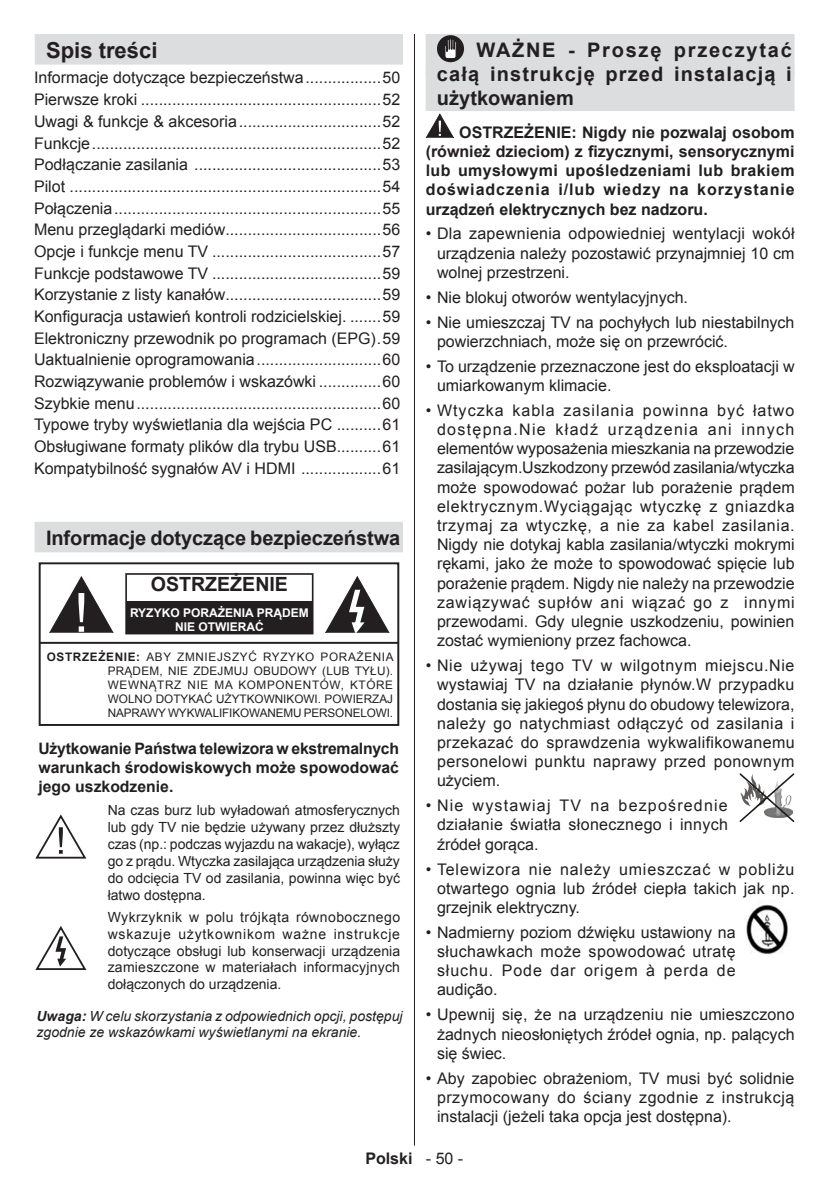
<style>
.page{position:relative;width:840px;height:1191px;background:#fff}
.page>*{position:absolute;margin:0;border:0;box-sizing:border-box;transform-origin:0 0}
.TOC_title{font:700 22px "Arial";color:#231f20}
.Heading_3_Satir_gri{font:700 20px/24px "Arial";letter-spacing:.055em;color:#231f20;text-align:justify}
.Heading{font:700 20px "Arial";letter-spacing:-.005em;color:#231f20}
.t1{font:700 19.6px "Arial";color:#231f20}
.TOC_Heading{font:16px/19.2px "Arial";color:#231f20;text-align:justify}
.Body_text{font:700 16px/19.2px "Arial";color:#231f20;text-align:justify}
.Body_text_ortala{font:700 16px "Arial";color:#231f20}
.t2{font:700 15.8px/19px "Arial";color:#231f20;text-align:justify}
.t3{font:14px/16.8px "Arial";color:#231f20;text-align:justify}
.t4{font:italic 14px/16.8px "Arial";color:#231f20}
.t5{font:700 12px/14.2px "Arial";color:#fff;text-align:center}
.t6{font:11.8px/14px "Arial";letter-spacing:-.01em;color:#231f20;text-align:justify}
.s1{font-weight:700}
.s2{font-weight:400}
</style>
<div class="page">
<hr style="left:414px;top:34px;width:1px;height:1111px;background:#231f20">
<div style="left:35px;top:522px;width:368px;height:30px;background:#dcdddf"></div>
<div style="left:126px;top:601px;width:186px;height:32px;background:#231f20"></div>
<div style="left:125px;top:573px;width:188px;height:61px;border:2px solid #231f20"></div>
<svg style="left:325px;top:576px;width:65px;height:57px"></svg>
<svg style="left:49px;top:576px;width:65px;height:57px"></svg>
<div style="left:39px;top:562px;width:360px;height:164px;border:2px solid #231f20"></div>
<hr style="left:40px;top:642px;width:358px;height:2px;background:#231f20">
<svg style="left:35px;top:814px;width:52px;height:45px"></svg>
<svg style="left:35px;top:926px;width:52px;height:44px"></svg>
<div style="left:35px;top:34px;width:368px;height:30px;background:#dcdddf"></div>
<hr style="left:35px;top:64px;width:368px;height:1px;background:#dcdddf">
<div style="left:425px;top:34px;width:369px;height:40px;background:#dcdddf"></div>
<div style="left:425px;top:71px;width:369px;height:40px;background:#dcdddf"></div>
<div style="left:436px;top:35px;width:28px;height:27px;background:#231f20;border-radius:50%"></div>
<svg style="left:445px;top:39px;width:11px;height:20px"></svg>
<svg style="left:425px;top:114px;width:29px;height:24px"></svg>
<svg style="left:739px;top:773px;width:55px;height:49px"></svg>
<img style="left:746px;top:904px;width:42px;height:51px">
<p class="TOC_title" style="left:46px;top:36px;width:113px">Spis treści</p>
<p class="Heading_3_Satir_gri" style="left:436px;top:39px;width:356px;text-indent:39px">WAŻNE - Proszę przeczytać całą instrukcję przed instalacją i użytkowaniem</p>
<p class="Body_text" style="left:425px;top:123px;width:370px;text-indent:34px">OSTRZEŻENIE: Nigdy nie pozwalaj osobom (również dzieciom) z fizycznymi, sensorycznymi lub umysłowymi upośledzeniami lub brakiem doświadczenia i/lub wiedzy na korzystanie urządzeń elektrycznych bez nadzoru.</p>
<p class="TOC_Heading" style="left:437px;top:224px;width:359px;text-indent:-11px">• Dla zapewnienia odpowiedniej wentylacji wokół urządzenia należy pozostawić przynajmniej 10 cm wolnej przestrzeni.</p>
<p class="TOC_Heading" style="left:425px;top:288px;width:264px">• Nie blokuj otworów wentylacyjnych.</p>
<p class="TOC_Heading" style="left:437px;top:312px;width:359px;text-indent:-11px">• Nie umieszczaj TV na pochyłych lub niestabilnych powierzchniach, może się on przewrócić.</p>
<p class="TOC_Heading" style="left:437px;top:356px;width:359px;text-indent:-11px">• To urządzenie przeznaczone jest do eksploatacji w umiarkowanym klimacie.</p>
<p class="TOC_Heading" style="left:437px;top:401px;width:359px;text-indent:-11px">• Wtyczka kabla zasilania powinna być łatwo dostępna.Nie kładź urządzenia ani innych elementów wyposażenia mieszkania na przewodzie zasilającym.Uszkodzony przewód zasilania/wtyczka może spowodować pożar lub porażenie prądem elektrycznym.Wyciągając wtyczkę z gniazdka trzymaj za wtyczkę, a nie za kabel zasilania.<br>Nigdy nie dotykaj kabla zasilania/wtyczki mokrymi rękami, jako że może to spowodować spięcie lub porażenie prądem. Nigdy nie należy na przewodzie zawiązywać supłów ani wiązać go z innymi przewodami. Gdy ulegnie uszkodzeniu, powinien zostać wymieniony przez fachowca.</p>
<p class="TOC_Heading" style="left:437px;top:656px;width:359px;text-indent:-11px">• Nie używaj tego TV w wilgotnym miejscu.Nie wystawiaj TV na działanie płynów.W przypadku dostania się jakiegoś płynu do obudowy telewizora, należy go natychmiast odłączyć od zasilania i przekazać do sprawdzenia wykwalifikowanemu personelowi punktu naprawy przed ponownym użyciem.</p>
<p class="TOC_Heading" style="left:437px;top:796px;width:292px;text-indent:-11px">• Nie wystawiaj TV na bezpośrednie działanie światła słonecznego i innych źródeł gorąca.</p>
<p class="TOC_Heading" style="left:437px;top:859px;width:359px;text-indent:-11px">• Telewizora nie należy umieszczać w pobliżu otwartego ognia lub źródeł ciepła takich jak np. grzejnik elektryczny.</p>
<p class="TOC_Heading" style="left:437px;top:922px;width:300px;text-indent:-11px">• Nadmierny poziom dźwięku ustawiony na słuchawkach może spowodować utratę słuchu. Pode dar origem à perda de audição.</p>
<p class="TOC_Heading" style="left:437px;top:1005px;width:359px;text-indent:-11px">• Upewnij się, że na urządzeniu nie umieszczono żadnych nieosłoniętych źródeł ognia, np. palących się świec.</p>
<p class="TOC_Heading" style="left:437px;top:1068px;width:358px;text-indent:-11px">• Aby zapobiec obrażeniom, TV musi być solidnie przymocowany do ściany zgodnie z instrukcją instalacji (jeżeli taka opcja jest dostępna).</p>
<p class="TOC_Heading" style="left:34px;top:68px;width:367px">Informacje dotyczące bezpieczeństwa.................50</p>
<p class="TOC_Heading" style="left:34px;top:90px;width:367px">Pierwsze kroki ......................................................52</p>
<p class="TOC_Heading" style="left:34px;top:112px;width:367px">Uwagi &amp; funkcje &amp; akcesoria................................52</p>
<p class="TOC_Heading" style="left:34px;top:133px;width:367px">Funkcje.................................................................52</p>
<p class="TOC_Heading" style="left:34px;top:155px;width:367px">Podłączanie zasilania ..........................................53</p>
<p class="TOC_Heading" style="left:34px;top:177px;width:367px">Pilot ......................................................................54</p>
<p class="TOC_Heading" style="left:34px;top:198px;width:367px">Połączenia............................................................55</p>
<p class="TOC_Heading" style="left:34px;top:220px;width:367px">Menu przeglądarki mediów...................................56</p>
<p class="TOC_Heading" style="left:34px;top:242px;width:367px">Opcje i funkcje menu TV ......................................57</p>
<p class="TOC_Heading" style="left:34px;top:263px;width:367px">Funkcje podstawowe TV ......................................59</p>
<p class="TOC_Heading" style="left:34px;top:285px;width:367px">Korzystanie z listy kanałów...................................59</p>
<p class="TOC_Heading" style="left:34px;top:307px;width:367px">Konfiguracja ustawień kontroli rodzicielskiej. .......59</p>
<p class="TOC_Heading" style="left:34px;top:328px;width:367px">Elektroniczny przewodnik po programach (EPG).59</p>
<p class="TOC_Heading" style="left:34px;top:350px;width:367px">Uaktualnienie oprogramowania............................60</p>
<p class="TOC_Heading" style="left:34px;top:372px;width:367px">Rozwiązywanie problemów i wskazówki ..............60</p>
<p class="TOC_Heading" style="left:34px;top:393px;width:367px">Szybkie menu.......................................................60</p>
<p class="TOC_Heading" style="left:34px;top:415px;width:367px">Typowe tryby wyświetlania dla wejścia PC ..........61</p>
<p class="TOC_Heading" style="left:34px;top:437px;width:367px">Obsługiwane formaty plików dla trybu USB..........61</p>
<p class="TOC_Heading" style="left:34px;top:458px;width:367px">Kompatybilność sygnałów AV i HDMI ..................61</p>
<p class="Heading" style="left:46px;top:524px;width:355px">Informacje dotyczące bezpieczeństwa</p>
<p class="t1" style="left:151px;top:571px;width:139px">OSTRZEŻENIE</p>
<p class="t5" style="left:130px;top:605px;width:180px">RYZYKO PORAŻENIA PRĄDEM<br>NIE OTWIERAĆ</p>
<p class="t6" style="left:108px;top:650px;width:287px;text-indent:-61px"><span class="s1">OSTRZEŻENIE:</span> ABY ZMNIEJSZYĆ RYZYKO PORAŻENIA PRĄDEM, NIE ZDEJMUJ OBUDOWY (LUB TYŁU).<br>WEWNĄTRZ NIE MA KOMPONENTÓW, KTÓRE WOLNO DOTYKAĆ UŻYTKOWNIKOWI. POWIERZAJ NAPRAWY WYKWALIFIKOWANEMU PERSONELOWI.</p>
<p class="t2" style="left:38px;top:739px;width:362px">Użytkowanie Państwa telewizora w ekstremalnych warunkach środowiskowych może spowodować jego uszkodzenie.</p>
<p class="t3" style="left:108px;top:802px;width:293px">Na czas burz lub wyładowań atmosferycznych lub gdy TV nie będzie używany przez dłuższty czas (np.: podczas wyjazdu na wakacje), wyłącz go z prądu. Wtyczka zasilająca urządzenia służy do odcięcia TV od zasilania, powinna więc być łatwo dostępna.</p>
<p class="t3" style="left:108px;top:908px;width:294px">Wykrzyknik w polu trójkąta równobocznego wskazuje użytkownikom ważne instrukcje dotyczące obsługi lub konserwacji urządzenia zamieszczone w materiałach informacyjnych dołączonych do urządzenia.</p>
<p class="t4" style="left:36px;top:1007px;width:367px"><span class="s1">Uwaga:</span> W celu skorzystania z odpowiednich opcji, postępuj zgodnie ze wskazówkami wyświetlanymi na ekranie.</p>
<p class="Body_text_ortala" style="left:365px;top:1148px;width:99px">Polski <span class="s2">- 50 -</span></p>
</div>
